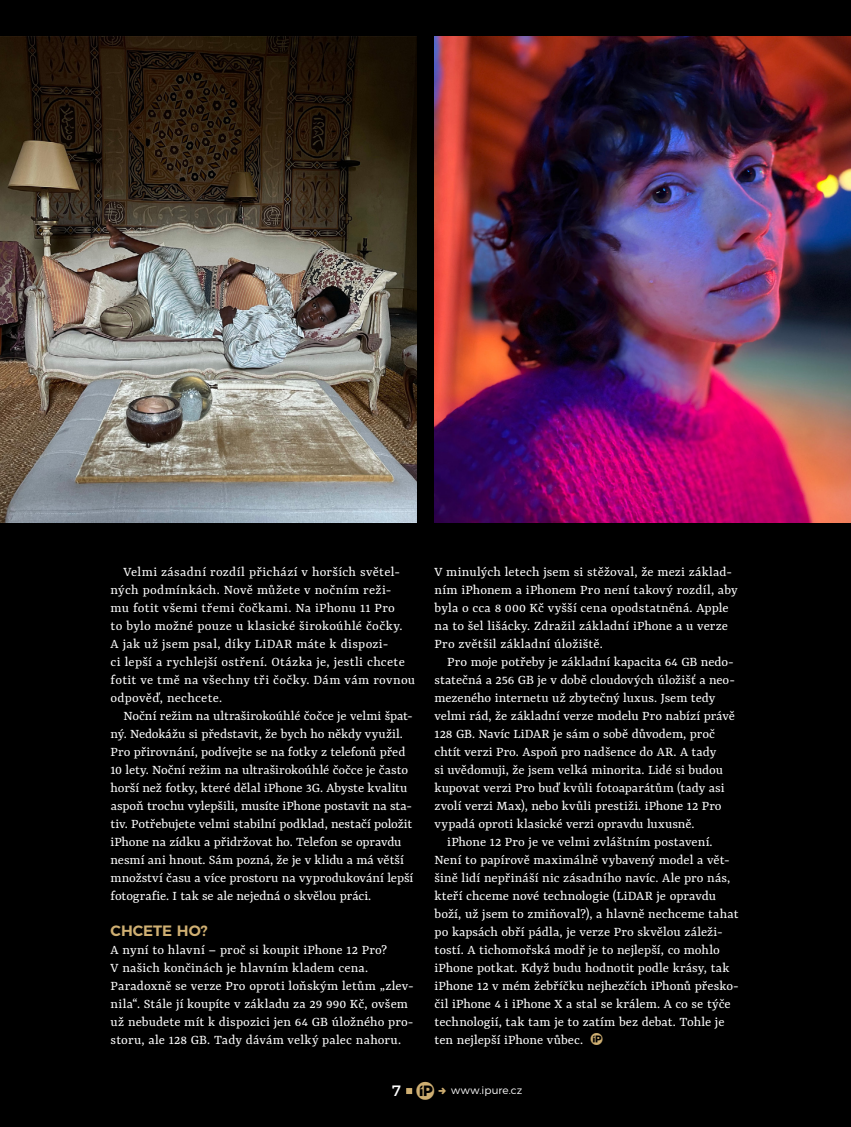
<style>
.page{position:relative;width:851px;height:1127px;background:#fff}
.page>*{position:absolute;margin:0;border:0;box-sizing:border-box;transform-origin:0 0}
.t1{font:600 15px "Montserrat";color:#cfaf72}
.t2{font:15px "Montserrat";color:#fff}
.t3{font:14.4px/18px "Yrsa";letter-spacing:.005em;color:#fff}
.t4{font:300 10.5px "Montserrat";letter-spacing:.01em;color:#fff}
.s1{font-family:"i Pure";font-size:24px;color:#cfaf72}
.s2{font-family:"i Pure";font-size:25.5px;color:#cfaf72}
</style>
<div class="page">
<div style="left:0;top:0;width:850px;height:1127px;background:#000"></div>
<img style="left:0;top:0;width:1px;height:659px">
<img style="left:0;top:36px;width:416px;height:486px">
<img style="left:434px;top:36px;width:416px;height:486px">
<svg style="left:406px;top:1088px;width:6px;height:6px"></svg>
<svg style="left:438px;top:1088px;width:8px;height:6px"></svg>
<p class="t3" style="left:111px;top:563px;width:306px;text-indent:13px">Velmi zásadní rozdíl přichází v horších světel&shy;ných podmínkách. Nově můžete v nočním reži-<br>mu fotit všemi třemi čočkami. Na iPhonu 11 Pro<br>to bylo možné pouze u klasické širokoúhlé čočky.<br>A jak už jsem psal, díky LiDAR máte k dispozi-<br>ci lepší a rychlejší ostření. Otázka je, jestli chcete fotit ve tmě na všechny tři čočky. Dám vám rovnou odpověď, nechcete.</p>
<p class="t3" style="left:111px;top:707px;width:304px;text-indent:13px">Noční režim na ultraširokoúhlé čočce je velmi špat&shy;ný. Nedokážu si představit, že bych ho někdy využil.<br>Pro přirovnání, podívejte se na fotky z telefonů před 10 lety. Noční režim na ultraširokoúhlé čočce je často horší než fotky, které dělal iPhone 3G. Abyste kvalitu aspoň trochu vylepšili, musíte iPhone postavit na sta&shy;tiv. Potřebujete velmi stabilní podklad, nestačí položit iPhone na zídku a přidržovat ho. Telefon se opravdu nesmí ani hnout. Sám pozná, že je v klidu a má větší množství času a více prostoru na vyprodukování lepší fotografie. I tak se ale nejedná o skvělou práci.</p>
<p class="t1" style="left:111px;top:918px;width:99px">CHCETE HO?</p>
<p class="t3" style="left:111px;top:941px;width:305px">A nyní to hlavní – proč si koupit iPhone 12 Pro?<br>V našich končinách je hlavním kladem cena.<br>Paradoxně se verze Pro oproti loňským letům „zlev&shy;nila“. Stále jí koupíte v základu za 29 990 Kč, ovšem už nebudete mít k dispozici jen 64 GB úložného pro&shy;storu, ale 128 GB. Tady dávám velký palec nahoru.</p>
<p class="t3" style="left:434px;top:563px;width:305px">V minulých letech jsem si stěžoval, že mezi základ&shy;ním iPhonem a iPhonem Pro není takový rozdíl, aby byla o cca 8 000 Kč vyšší cena opodstatněná. Apple na to šel lišácky. Zdražil základní iPhone a u verze Pro zvětšil základní úložiště.</p>
<p class="t3" style="left:447px;top:653px;width:288px">Pro moje potřeby je základní kapacita 64 GB nedo-</p>
<p class="t3" style="left:434px;top:671px;width:302px">statečná a 256 GB je v době cloudových úložišť a neo-</p>
<p class="t3" style="left:434px;top:689px;width:282px">mezeného internetu už zbytečný luxus. Jsem tedy</p>
<p class="t3" style="left:434px;top:707px;width:302px">velmi rád, že základní verze modelu Pro nabízí právě</p>
<p class="t3" style="left:434px;top:725px;width:282px">128 GB. Navíc LiDAR je sám o sobě důvodem, proč</p>
<p class="t3" style="left:434px;top:743px;width:283px">chtít verzi Pro. Aspoň pro nadšence do AR. A tady</p>
<p class="t3" style="left:434px;top:761px;width:290px">si uvědomuji, že jsem velká minorita. Lidé si budou</p>
<p class="t3" style="left:434px;top:779px;width:291px">kupovat verzi Pro buď kvůli fotoaparátům (tady asi</p>
<p class="t3" style="left:434px;top:797px;width:288px">zvolí verzi Max), nebo kvůli prestiži. iPhone 12 Pro</p>
<p class="t3" style="left:434px;top:815px;width:261px">vypadá oproti klasické verzi opravdu luxusně.</p>
<p class="t3" style="left:447px;top:833px;width:267px">iPhone 12 Pro je ve velmi zvláštním postavení.</p>
<p class="t3" style="left:434px;top:851px;width:296px">Není to papírově maximálně vybavený model a vět-</p>
<p class="t3" style="left:434px;top:869px;width:297px">šině lidí nepřináší nic zásadního navíc. Ale pro nás,</p>
<p class="t3" style="left:434px;top:887px;width:283px">kteří chceme nové technologie (LiDAR je opravdu</p>
<p class="t3" style="left:434px;top:905px;width:305px">boží, už jsem to zmiňoval?), a hlavně nechceme tahat</p>
<p class="t3" style="left:434px;top:923px;width:290px">po kapsách obří pádla, je verze Pro skvělou záleži-</p>
<p class="t3" style="left:434px;top:941px;width:287px">tostí. A tichomořská modř je to nejlepší, co mohlo</p>
<p class="t3" style="left:434px;top:959px;width:296px">iPhone potkat. Když budu hodnotit podle krásy, tak</p>
<p class="t3" style="left:434px;top:977px;width:306px">iPhone 12 v mém žebříčku nejhezčích iPhonů přesko-</p>
<p class="t3" style="left:434px;top:995px;width:298px">čil iPhone 4 i iPhone X a stal se králem. A co se týče</p>
<p class="t3" style="left:434px;top:1013px;width:291px">technologií, tak tam je to zatím bez debat. Tohle je</p>
<p class="t3" style="left:434px;top:1031px;width:173px">ten nejlepší iPhone vůbec. <span class="s1">D</span></p>
<p class="t2" style="left:392px;top:1079px;width:43px">7 <span class="s2">C</span></p>
<p class="t4" style="left:451px;top:1082px;width:73px">www.ipure.cz</p>
</div>
